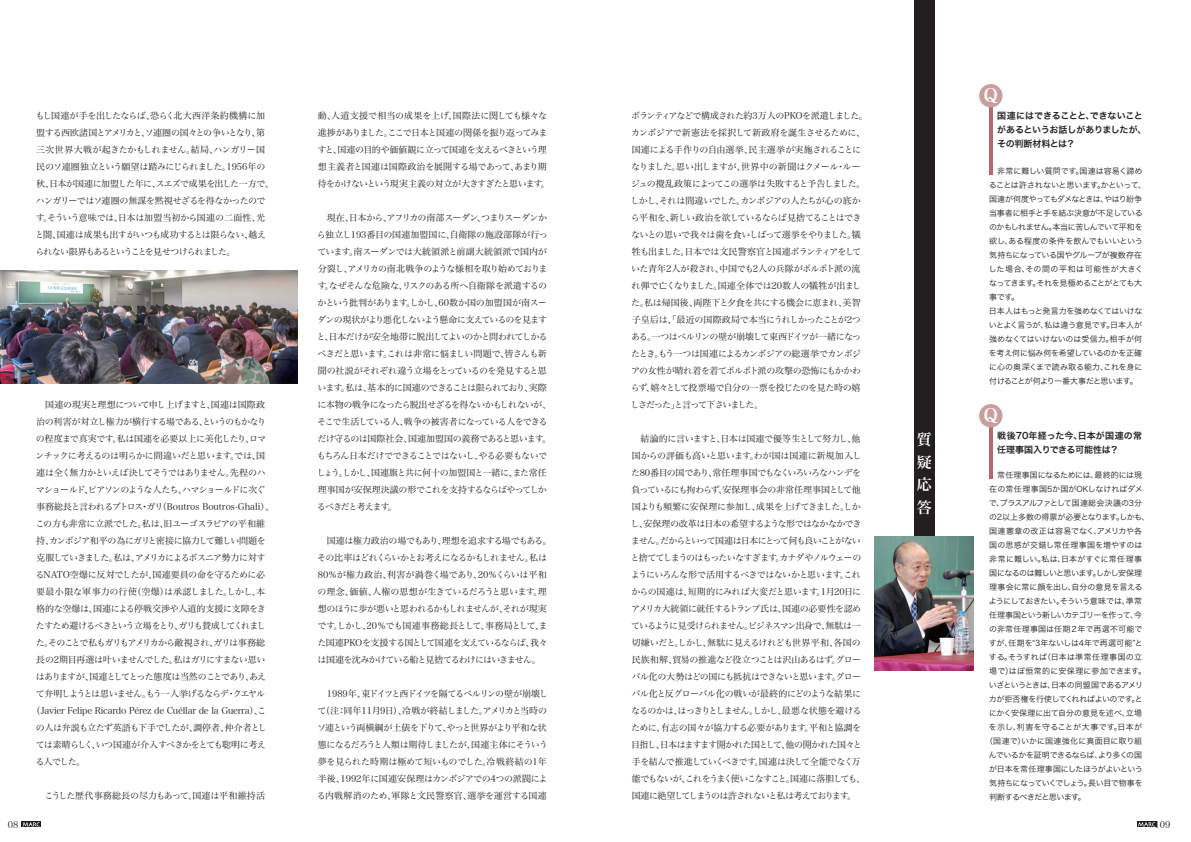
<style>
.page{position:relative;width:1191px;height:842px;background:#fff}
.page>*{position:absolute;margin:0;border:0;box-sizing:border-box;transform-origin:0 0}
.t1{font:18px "Hira Min Pro W6";color:#fff}
.t2{font:15px/22.5px "Hira Min Pro W6";color:#fff;text-align:justify}
.t3{font:9px/17px "Hira Min Pro W3";letter-spacing:-.06em;color:#231f20}
.t4{font:9px/17px "Hira Min Pro W3";letter-spacing:-.04em;color:#231f20}
.t5{font:9px "Hira Min Pro W3";color:#231f20}
.t6{font:9px "Hira Min Pro W3";letter-spacing:-.095em;color:#231f20}
.t7{font:9px "Hira Min Pro W3";letter-spacing:-.1em;color:#231f20}
.t8{font:9px "Hira Min Pro W3";letter-spacing:-.02em;color:#231f20}
.t9{font:9px/14px "Hira Kaku Pro W6";letter-spacing:-.025em;color:#231f20}
.t10{font:9px/14px "Hira Kaku Pro W6";color:#231f20}
.t11{font:9px "Hira Min Pro W3";letter-spacing:-.085em;color:#231f20}
.t12{font:9px "Hira Min Pro W3";letter-spacing:-.105em;color:#231f20}
.t13{font:9px "Hira Min Pro W3";letter-spacing:-.035em;color:#231f20}
.t14{font:9px "Hira Min Pro W3";letter-spacing:-.025em;color:#231f20}
.t15{font:9px "Hira Min Pro W3";letter-spacing:-.03em;color:#231f20}
.t16{font:9px "Hira Min Pro W3";letter-spacing:-.01em;color:#231f20}
.t17{font:9px "Hira Min Pro N W3";color:#231f20}
.t18{font:8px/14px "Hira Kaku Pro W3";letter-spacing:-.025em;color:#231f20}
.t19{font:8px "Hira Kaku Pro W3";letter-spacing:.015em;color:#231f20}
.t20{font:8px "Hira Kaku Pro W3";letter-spacing:.03em;color:#231f20}
.t21{font:8px "Hira Kaku Pro W3";letter-spacing:-.08em;color:#231f20}
.t22{font:8px "Hira Kaku Pro W3";letter-spacing:-.07em;color:#231f20}
.t23{font:8px "Hira Kaku Pro W3";letter-spacing:-.005em;color:#231f20}
.t24{font:8px "Hira Kaku Pro W3";letter-spacing:-.055em;color:#231f20}
.t25{font:8px "Hira Kaku Pro W3";letter-spacing:-.05em;color:#231f20}
.t26{font:8px "Hira Kaku Pro W3";letter-spacing:-.075em;color:#231f20}
.t27{font:8px "Hira Kaku Pro W3";letter-spacing:.01em;color:#231f20}
.t28{font:8px "Hira Kaku Pro W3";color:#231f20}
.t29{font:8px "Hira Kaku Pro W3";letter-spacing:.005em;color:#231f20}
</style>
<div class="page">
<svg style="left:23px;top:822px;width:17px;height:5px"></svg>
<div style="left:1137px;top:822px;width:19px;height:5px;background:#231f20"></div>
<svg style="left:1138px;top:822px;width:17px;height:5px"></svg>
<img style="left:0;top:271px;width:297px;height:113px">
<div style="left:914px;top:1px;width:20px;height:564px;background:#231f20"></div>
<hr style="left:989px;top:105px;width:3px;height:70px;background:#b7686e">
<div style="left:979px;top:84px;width:23px;height:23px;background:#cb9e9e;border-radius:50%"></div>
<hr style="left:989px;top:425px;width:3px;height:54px;background:#b7686e">
<div style="left:979px;top:404px;width:23px;height:23px;background:#cb9e9e;border-radius:50%"></div>
<img style="left:874px;top:536px;width:100px;height:134px">
<p class="t3" style="left:35px;top:106px;width:240px">もし国連が手を出したならば、恐らく北大西洋条約機構に加盟する西欧諸国とアメリカと、ソ連圏の国々との争いとなり、第三次世界大戦が起きたかもしれません。結局、ハンガリー国民のソ連圏独立という願望は踏みにじられました。1956年の秋、日本が国連に加盟した年に、スエズで成果を出した一方で、ハンガリーではソ連圏の無謀を黙視せざるを得なかったのです。そういう意味では、日本は加盟当初から国連の二面性、光と闇、国連は成果も出すがいつも成功するとは限らない、越えられない限界もあるということを見せつけられました。</p>
<p class="t14" style="left:36px;top:397px;width:230px">　国連の現実と理想について申し上げますと、国連は国際政</p>
<p class="t3" style="left:36px;top:412px;width:231px">治の利害が対立し権力が横行する場である、というのもかなり</p>
<p class="t13" style="left:36px;top:431px;width:232px">の程度まで真実です。私は国連を必要以上に美化したり、ロマ</p>
<p class="t3" style="left:35px;top:446px;width:231px">ンチックに考えるのは明らかに間違いだと思います。では、国</p>
<p class="t3" style="left:36px;top:463px;width:231px">連は全く無力かといえば決してそうではありません。先程のハ</p>
<p class="t11" style="left:36px;top:482px;width:231px">マショールド、ピアソンのような人たち、ハマショールドに次ぐ</p>
<p class="t5" style="left:36px;top:499px;width:239px">事務総長と言われるブトロス・ガリ（Boutros Boutros-Ghali）、</p>
<p class="t3" style="left:35px;top:514px;width:231px">この方も非常に立派でした。私は、旧ユーゴスラビアの平和維</p>
<p class="t3" style="left:36px;top:531px;width:231px">持、カンボジア和平の為にガリと密接に協力して難しい問題を</p>
<p class="t6" style="left:36px;top:550px;width:231px">克服していきました。私は、アメリカによるボスニア勢力に対す</p>
<p class="t4" style="left:35px;top:565px;width:231px">るNATO空爆に反対でしたが、国連要員の命を守るために必</p>
<p class="t5" style="left:36px;top:584px;width:230px">要最小限な軍事力の行使（空爆）は承認しました。しかし、本</p>
<p class="t15" style="left:36px;top:601px;width:231px">格的な空爆は、国連による停戦交渉や人道的支援に支障をき</p>
<p class="t6" style="left:36px;top:618px;width:232px">たすため避けるべきという立場をとり、ガリも賛成してくれまし</p>
<p class="t12" style="left:36px;top:635px;width:231px">た。そのことで私もガリもアメリカから敵視され、ガリは事務総</p>
<p class="t3" style="left:36px;top:650px;width:231px">長の2期目再選は叶いませんでした。私はガリにすまない思い</p>
<p class="t7" style="left:36px;top:669px;width:232px">はありますが、国連としてとった態度は当然のことであり、あえ</p>
<p class="t7" style="left:36px;top:686px;width:231px">て弁明しようとは思いません。もう一人挙げるならデ・クエヤル</p>
<p class="t8" style="left:32px;top:703px;width:236px">（Javier Felipe Ricardo Pérez de Cuéllar de la Guerra）、こ</p>
<p class="t4" style="left:36px;top:718px;width:232px">の人は弁説も立たず英語も下手でしたが、調停者、仲介者とし</p>
<p class="t3" style="left:36px;top:735px;width:232px">ては素晴らしく、いつ国連が介入すべきかをとても聡明に考え</p>
<p class="t3" style="left:35px;top:752px;width:51px">る人でした。</p>
<p class="t16" style="left:36px;top:788px;width:230px">　こうした歴代事務総長の尽力もあって、国連は平和維持活</p>
<p class="t3" style="left:317px;top:106px;width:234px">動、人道支援で相当の成果を上げ、国際法に関しても様々な進捗がありました。ここで日本と国連の関係を振り返ってみますと、国連の目的や価値観に立って国連を支えるべきという理想主義者と国連は国際政治を展開する場であって、あまり期待をかけないという現実主義の対立が大きすぎたと思います。</p>
<p class="t3" style="left:317px;top:208px;width:236px">　現在、日本から、アフリカの南部スーダン、つまりスーダンから独立し193番目の国連加盟国に、自衛隊の施設部隊が行っています。南スーダンでは大統領派と前副大統領派で国内が分裂し、アメリカの南北戦争のような様相を取り始めております。なぜそんな危険な、リスクのある所へ自衛隊を派遣するのかという批判があります。しかし、60数か国の加盟国が南スーダンの現状がより悪化しないよう懸命に支えているのを見ますと、日本だけが安全地帯に脱出してよいのかと問われてしかるべきだと思います。これは非常に悩ましい問題で、皆さんも新聞の社説がそれぞれ違う立場をとっているのを発見すると思います。私は、基本的に国連のできることは限られており、実際に本物の戦争になったら脱出せざるを得ないかもしれないが、そこで生活している人、戦争の被害者になっている人をできるだけ守るのは国際社会、国連加盟国の義務であると思います。もちろん日本だけでできることではないし、やる必要もないでしょう。しかし、国連旗と共に何十の加盟国と一緒に、また常任理事国が安保理決議の形でこれを支持するならばやってしかるべきだと考えます。</p>
<p class="t3" style="left:317px;top:531px;width:236px">　国連は権力政治の場でもあり、理想を追求する場でもある。その比率はどれくらいかとお考えになるかもしれません。私は80％が権力政治、利害が渦巻く場であり、20％くらいは平和の理念、価値、人権の思想が生きているだろうと思います。理想のほうに歩が悪いと思われるかもしれませんが、それが現実です。しかし、20％でも国連事務総長として、事務局として、また国連PKOを支援する国として国連を支えているならば、我々は国連を沈みかけている船と見捨てるわけにはいきません。</p>
<p class="t4" style="left:317px;top:684px;width:233px">　1989年、東ドイツと西ドイツを隔てるベルリンの壁が崩壊して（注：同年11月9日）、冷戦が終結しました。アメリカと当時のソ連という両横綱が土俵を下りて、やっと世界がより平和な状態になるだろうと人類は期待しましたが、国連主体にそういう夢を見られた時期は極めて短いものでした。冷戦終結の1年半後、1992年に国連安保理はカンボジアでの4つの派閥による内戦解消のため、軍隊と文民警察官、選挙を運営する国連</p>
<p class="t3" style="left:630px;top:106px;width:239px">ボランティアなどで構成された約3万人のPKOを派遣しました。カンボジアで新憲法を採択して新政府を誕生させるために、国連による手作りの自由選挙、民主選挙が実施されることになりました。思い出しますが、世界中の新聞はクメール・ルージュの攪乱政策によってこの選挙は失敗すると予告しました。しかし、それは間違いでした。カンボジアの人たちが心の底から平和を、新しい政治を欲しているならば見捨てることはできないとの思いで我々は歯を食いしばって選挙をやりました。犠牲も出ました。日本では文民警察官と国連ボランティアをしていた青年2人が殺され、中国でも2人の兵隊がポルポト派の流れ弾で亡くなりました。国連全体では20数人の犠牲が出ました。私は帰国後、両陛下と夕食を共にする機会に恵まれ、美智子皇后は、「最近の国際政局で本当にうれしかったことが2つある。一つはベルリンの壁が崩壊して東西ドイツが一緒になったとき。もう一つは国連によるカンボジアの総選挙でカンボジアの女性が晴れ着を着てポルポト派の攻撃の恐怖にもかかわらず、嬉々として投票場で自分の一票を投じたのを見た時の嬉しさだった」と言って下さいました。</p>
<p class="t3" style="left:630px;top:429px;width:236px">　結論的に言いますと、日本は国連で優等生として努力し、他国からの評価も高いと思います。わが国は国連に新規加入した80番目の国であり、常任理事国でもなくいろいろなハンデを負っているにも拘わらず、安保理事会の非常任理事国として他国よりも頻繁に安保理に参加し、成果を上げてきました。しかし、安保理の改革は日本の希望するような形ではなかなかできません。だからといって国連は日本にとって何も良いことがないと捨ててしまうのはもったいなすぎます。カナダやノルウェーのようにいろんな形で活用するべきではないかと思います。これからの国連は、短期的にみれば大変だと思います。1月20日にアメリカ大統領に就任するトランプ氏は、国連の必要性を認めているように見受けられません。ビジネスマン出身で、無駄は一切嫌いだと。しかし、無駄に見えるけれども世界平和、各国の民族和解、貿易の推進など役立つことは沢山あるはず。グローバル化の大勢はどの国にも抵抗はできないと思います。グローバル化と反グローバル化の戦いが最終的にどのような結果になるのかは、はっきりとしません。しかし、最悪な状態を避けるために、有志の国々が協力する必要があります。平和と協調を目指し、日本はますます開かれた国として、他の開かれた国々と手を結んで推進していくべきです。国連は決して全能でなく万能でもないが、これをうまく使いこなすこと。国連に落胆しても、国連に絶望してしまうのは許されないと私は考えております。</p>
<h2 class="t2" style="left:916px;top:427px;width:17px">質疑応答</h2>
<h1 class="t1" style="left:983px;top:80px;width:16px">Q</h1>
<p class="t9" style="left:997px;top:108px;width:151px">国連にはできることと、できないことがあるというお話しがありましたが、その判断材料とは？</p>
<p class="t18" style="left:988px;top:163px;width:159px">　非常に難しい質問です。国連は容易く諦めることは許されないと思います。かといって、国連が何度やってもダメなときは、やはり紛争当事者に相手と手を結ぶ決意が不足しているのかもしれません。本当に苦しんでいて平和を欲し、ある程度の条件を飲んでもいいという気持ちになっている国やグループが複数存在した場合、その間の平和は可能性が大きくなってきます。それを見極めることがとても大事です。<br>日本人はもっと発言力を強めなくてはいけないとよく言うが、私は違う意見です。日本人が強めなくてはいけないのは受信力。相手が何を考え何に悩み何を希望しているのかを正確に心の奥深くまで読み取る能力、これを身に付けることが何より一番大事だと思います。</p>
<h1 class="t1" style="left:983px;top:400px;width:16px">Q</h1>
<p class="t10" style="left:997px;top:428px;width:146px">戦後70年経った今、日本が国連の常任理事国入りできる可能性は？</p>
<p class="t18" style="left:989px;top:467px;width:154px">　常任理事国になるためには、最終的には現</p>
<p class="t27" style="left:989px;top:481px;width:155px">在の常任理事国5か国がOKしなければダメ</p>
<p class="t18" style="left:989px;top:495px;width:155px">で、プラスアルファとして国連総会決議の3分</p>
<p class="t18" style="left:989px;top:509px;width:162px">の2以上多数の得票が必要となります。しかも、</p>
<p class="t19" style="left:989px;top:523px;width:154px">国連憲章の改正は容易でなく、アメリカや各</p>
<p class="t29" style="left:989px;top:537px;width:155px">国の思惑が交錯し常任理事国を増やすのは</p>
<p class="t19" style="left:989px;top:551px;width:154px">非常に難しい。私は、日本がすぐに常任理事</p>
<p class="t21" style="left:989px;top:565px;width:154px">国になるのは難しいと思います。しかし安保理</p>
<p class="t18" style="left:989px;top:579px;width:155px">理事会に常に顔を出し、自分の意見を言える</p>
<p class="t24" style="left:988px;top:593px;width:155px">ようにしておきたい。そういう意味では、準常</p>
<p class="t21" style="left:989px;top:607px;width:154px">任理事国という新しいカテゴリーを作って、今</p>
<p class="t20" style="left:989px;top:621px;width:155px">の非常任理事国は任期２年で再選不可能で</p>
<p class="t23" style="left:989px;top:635px;width:155px">すが、任期を“3年ないしは4年で再選可能”と</p>
<p class="t20" style="left:989px;top:649px;width:155px">する。そうすれば（日本は準常任理事国の立</p>
<p class="t19" style="left:989px;top:663px;width:158px">場で）はぼ恒常的に安保理に参加できます。</p>
<p class="t22" style="left:989px;top:677px;width:155px">いざというときは、日本の同盟国であるアメリ</p>
<p class="t25" style="left:989px;top:691px;width:155px">カが拒否権を行使してくれればよいのです。と</p>
<p class="t18" style="left:989px;top:705px;width:155px">にかく安保理に出て自分の意見を述べ、立場</p>
<p class="t20" style="left:989px;top:719px;width:155px">を示し、利害を守ることが大事です。日本が</p>
<p class="t28" style="left:985px;top:733px;width:158px">（国連で）いかに国連強化に真面目に取り組</p>
<p class="t22" style="left:989px;top:747px;width:155px">んでいるかを証明できるならば、より多くの国</p>
<p class="t18" style="left:989px;top:761px;width:155px">が日本を常任理事国にしたほうがよいという</p>
<p class="t26" style="left:989px;top:775px;width:155px">気持ちになっていくでしょう。長い目で物事を</p>
<p class="t21" style="left:989px;top:789px;width:98px">判断するべきだと思います。</p>
<p class="t17" style="left:8px;top:817px;width:12px">08</p>
<p class="t17" style="left:1154px;top:817px;width:17px">109</p>
</div>
